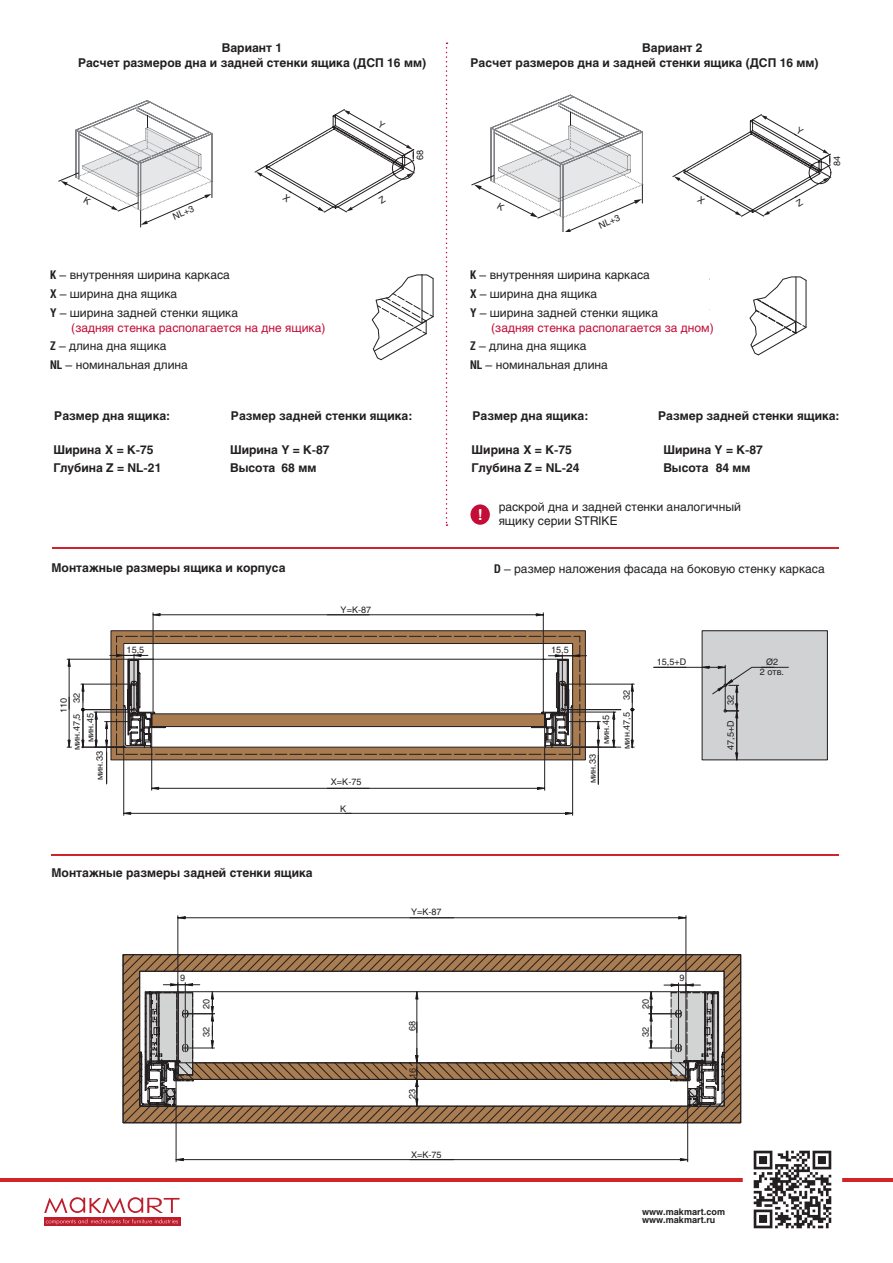
<style>
.page{position:relative;width:893px;height:1263px;background:#fff}
.page>*{position:absolute;margin:0;border:0;box-sizing:border-box;transform-origin:0 0}
.артикул_группы{font:700 15px "Helios";color:#fff}
.артикулы{font:700 12px "Helios";color:#231f20}
.схемы{font:12px "Helios";color:#231f20}
.схемы-2{font:12px "Helios";color:#c40c37}
.артикул_группы-2{font:9px "Helios";color:#231f20}
.t1{font:700 9px/8.6px "Helios";color:#231f20}
.t2{font:9px "Arial";color:#231f20}
.s1{font-weight:700;font-stretch:condensed}
.s2{font-family:"Helios"}
</style>
<div class="page">
<hr style="left:0;top:1178px;width:893px;height:3px;background:#d1232a">
<img style="left:746px;top:1150px;width:93px;height:79px">
<div style="left:44px;top:1217px;width:136px;height:9px;background:#be1d2c"></div>
<svg style="left:46px;top:1219px;width:132px;height:5px"></svg>
<svg style="left:44px;top:1197px;width:136px;height:16px"></svg>
<svg style="left:372px;top:274px;width:62px;height:87px"></svg>
<hr style="left:421px;top:275px;width:1px;height:48px;background:#231f20">
<hr style="left:433px;top:278px;width:1px;height:39px;background:#231f20">
<div style="left:470px;top:504px;width:20px;height:21px;background:#c40c37;border-radius:50%"></div>
<svg style="left:446px;top:43px;width:1px;height:483px"></svg>
<svg style="left:749px;top:276px;width:58px;height:80px"></svg>
<hr style="left:52px;top:547px;width:786px;height:1px;background:#d1232a">
<hr style="left:51px;top:854px;width:787px;height:2px;background:#d1232a">
<div style="left:737px;top:630px;width:91px;height:130px;background:#d1d2d4"></div>
<svg style="left:67px;top:630px;width:532px;height:185px"></svg>
<svg style="left:152px;top:612px;width:585px;height:148px"></svg>
<svg style="left:653px;top:665px;width:136px;height:96px"></svg>
<svg style="left:123px;top:954px;width:618px;height:169px;background:#907359"></svg>
<svg style="left:175px;top:1111px;width:518px;height:51px"></svg>
<svg style="left:144px;top:915px;width:572px;height:196px"></svg>
<svg style="left:58px;top:100px;width:155px;height:127px"></svg>
<svg style="left:254px;top:109px;width:161px;height:104px"></svg>
<svg style="left:672px;top:114px;width:160px;height:103px"></svg>
<svg style="left:471px;top:95px;width:173px;height:137px"></svg>
<p class="артикулы" style="left:222px;top:41px;width:62px">Вариант 1</p>
<p class="артикулы" style="left:642px;top:41px;width:62px">Вариант 2</p>
<p class="артикулы" style="left:78px;top:56px;width:349px">Расчет размеров дна и задней стенки ящика (ДСП 16 мм)</p>
<p class="артикулы" style="left:471px;top:56px;width:349px">Расчет размеров дна и задней стенки ящика (ДСП 16 мм)</p>
<p class="артикул_группы-2" style="left:171px;top:212px;width:23px;rotate:-23deg">NL+3</p>
<p class="схемы" style="left:50px;top:268px;width:181px"><span class="s1">K</span> – внутренняя ширина каркаса</p>
<p class="схемы" style="left:50px;top:287px;width:129px"><span class="s1">X</span> – ширина дна ящика</p>
<p class="схемы" style="left:50px;top:305px;width:190px"><span class="s1">Y</span> – ширина задней стенки ящика</p>
<p class="схемы-2" style="left:71px;top:320px;width:256px">(задняя стенка располагается на дне ящика)</p>
<p class="схемы" style="left:50px;top:339px;width:118px"><span class="s1">Z</span> – длина дна ящика</p>
<p class="схемы" style="left:50px;top:357px;width:139px"><span class="s1">NL</span> – номинальная длина</p>
<p class="артикул_группы-2" style="left:415px;top:160px;width:12px;rotate:-90deg">68</p>
<p class="артикул_группы-2" style="left:597px;top:221px;width:23px;rotate:-23deg">NL+3</p>
<p class="схемы" style="left:470px;top:268px;width:181px"><span class="s1">K</span> – внутренняя ширина каркаса</p>
<p class="схемы" style="left:470px;top:287px;width:129px"><span class="s1">X</span> – ширина дна ящика</p>
<p class="схемы" style="left:470px;top:305px;width:190px"><span class="s1">Y</span> – ширина задней стенки ящика</p>
<p class="схемы-2" style="left:491px;top:320px;width:224px">(задняя стенка располагается за дном)</p>
<p class="схемы" style="left:470px;top:339px;width:118px"><span class="s1">Z</span> – длина дна ящика</p>
<p class="схемы" style="left:470px;top:357px;width:139px"><span class="s1">NL</span> – номинальная длина</p>
<p class="артикул_группы-2" style="left:831px;top:166px;width:12px;rotate:-90deg">84</p>
<p class="артикулы" style="left:54px;top:409px;width:117px">Размер дна ящика:</p>
<p class="артикулы" style="left:53px;top:442px;width:102px">Ширина Х = К-75</p>
<p class="артикулы" style="left:53px;top:460px;width:110px">Глубина Z = NL-21</p>
<p class="артикулы" style="left:231px;top:409px;width:183px">Размер задней стенки ящика:</p>
<p class="артикулы" style="left:658px;top:409px;width:183px">Размер задней стенки ящика:</p>
<p class="артикулы" style="left:472px;top:409px;width:117px">Размер дна ящика:</p>
<p class="артикулы" style="left:230px;top:442px;width:101px">Ширина Y = К-87</p>
<p class="артикулы" style="left:230px;top:460px;width:88px">Высота 68 мм</p>
<p class="артикулы" style="left:472px;top:442px;width:102px">Ширина Х = К-75</p>
<p class="артикулы" style="left:472px;top:460px;width:110px">Глубина Z = NL-24</p>
<p class="артикулы" style="left:663px;top:442px;width:101px">Ширина Y = К-87</p>
<p class="артикулы" style="left:663px;top:460px;width:89px">Высота 84 мм</p>
<p class="артикул_группы" style="left:478px;top:506px;width:7px">!</p>
<p class="схемы" style="left:499px;top:499px;width:244px">раскрой дна и задней стенки аналогичный</p>
<p class="схемы" style="left:499px;top:514px;width:120px">ящику серии STRIKE</p>
<p class="артикулы" style="left:52px;top:561px;width:235px">Монтажные размеры ящика и корпуса</p>
<p class="схемы" style="left:494px;top:561px;width:332px"><span class="s1">D</span> – размер наложения фасада на боковую стенку каркаса</p>
<p class="артикул_группы-2" style="left:341px;top:604px;width:32px">Y=K-87</p>
<p class="артикул_группы-2" style="left:127px;top:644px;width:19px">15,5</p>
<p class="артикул_группы-2" style="left:551px;top:644px;width:19px">15,5</p>
<p class="артикул_группы-2" style="left:71px;top:703px;width:12px;rotate:-90deg">32</p>
<p class="артикул_группы-2" style="left:58px;top:713px;width:17px;rotate:-90deg">110</p>
<p class="артикул_группы-2" style="left:85px;top:742px;width:31px;rotate:-90deg">мин.45</p>
<p class="артикул_группы-2" style="left:71px;top:750px;width:38px;rotate:-90deg">мин.47,5</p>
<p class="артикул_группы-2" style="left:94px;top:780px;width:31px;rotate:-90deg">мин.33</p>
<p class="артикул_группы-2" style="left:331px;top:777px;width:32px">X=K-75</p>
<p class="артикул_группы-2" style="left:340px;top:803px;width:8px">K</p>
<p class="артикул_группы-2" style="left:621px;top:700px;width:12px;rotate:-90deg">32</p>
<p class="артикул_группы-2" style="left:601px;top:744px;width:31px;rotate:-90deg">мин.45</p>
<p class="артикул_группы-2" style="left:621px;top:749px;width:38px;rotate:-90deg">мин.47,5</p>
<p class="артикул_группы-2" style="left:587px;top:783px;width:31px;rotate:-90deg">мин.33</p>
<p class="артикулы" style="left:52px;top:866px;width:263px">Монтажные размеры задней стенки ящика</p>
<p class="артикул_группы-2" style="left:411px;top:906px;width:32px">Y=K-87</p>
<p class="артикул_группы-2" style="left:657px;top:656px;width:31px">15,5+D</p>
<p class="артикул_группы-2" style="left:180px;top:973px;width:7px">9</p>
<p class="артикул_группы-2" style="left:679px;top:973px;width:7px">9</p>
<p class="артикул_группы-2" style="left:201px;top:1009px;width:12px;rotate:-90deg">20</p>
<p class="артикул_группы-2" style="left:640px;top:1009px;width:12px;rotate:-90deg">20</p>
<p class="артикул_группы-2" style="left:201px;top:1037px;width:12px;rotate:-90deg">32</p>
<p class="артикул_группы-2" style="left:407px;top:1031px;width:12px;rotate:-90deg">68</p>
<p class="артикул_группы-2" style="left:640px;top:1037px;width:12px;rotate:-90deg">32</p>
<p class="артикул_группы-2" style="left:407px;top:1078px;width:12px;rotate:-90deg">16</p>
<p class="артикул_группы-2" style="left:407px;top:1099px;width:12px;rotate:-90deg">23</p>
<p class="артикул_группы-2" style="left:411px;top:1150px;width:32px">X=K-75</p>
<p class="артикул_группы-2" style="left:725px;top:704px;width:12px;rotate:-90deg">32</p>
<p class="артикул_группы-2" style="left:725px;top:750px;width:31px;rotate:-90deg">47,5+D</p>
<p class="t1" style="left:642px;top:1207px;width:84px">www.makmart.com www.makmart.ru</p>
<p class="t2" style="left:766px;top:656px;width:14px">Ø<span class="s2">2</span></p>
<p class="артикул_группы-2" style="left:760px;top:667px;width:26px">2 отв.</p>
</div>
